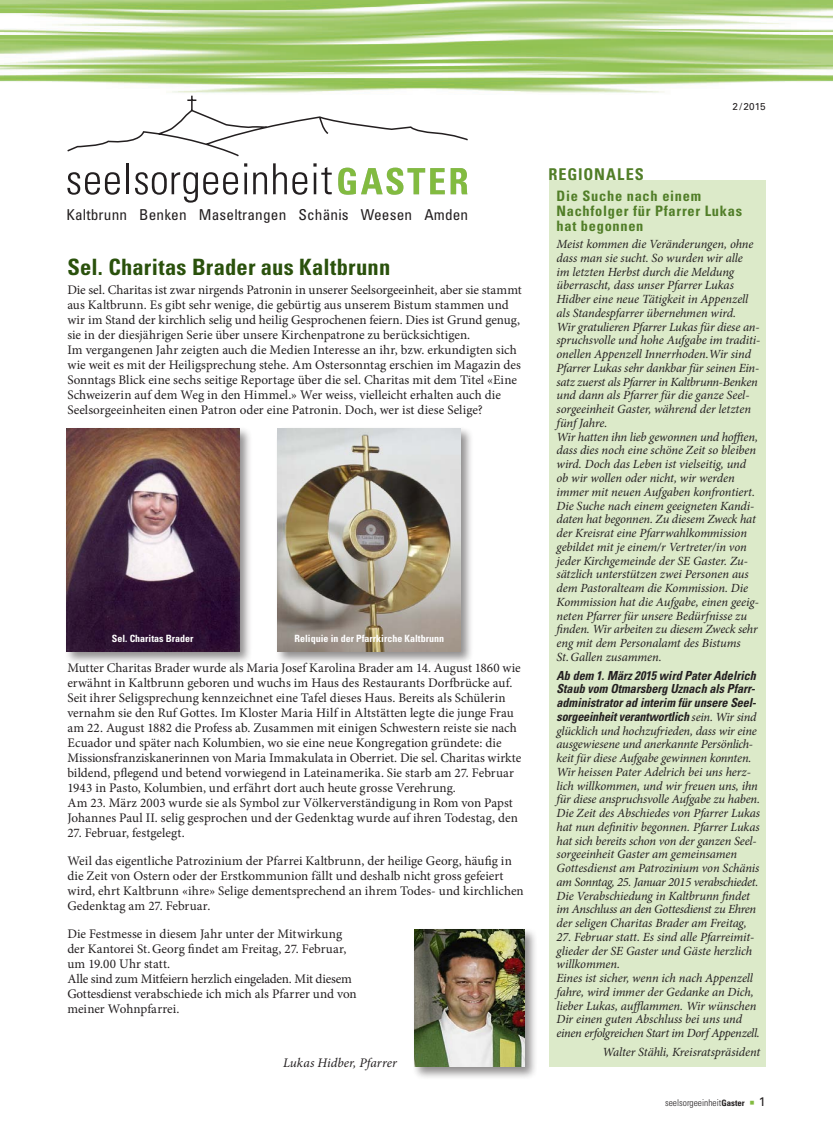
<style>
.page{position:relative;width:833px;height:1134px;background:#fff}
.page>*{position:absolute;margin:0;border:0;box-sizing:border-box;transform-origin:0 0}
.t1{font:700 condensed 22.5px "Univers LT Std";letter-spacing:.01em;color:#2a510c}
.t2{font:700 condensed 16.25px "Univers LT Std";letter-spacing:.06em;color:#517e28}
.t3{font:condensed 15px "Univers LT Std";letter-spacing:.01em;color:#231f20}
.t4{font:700 condensed 14.38px/15px "Univers LT Std";letter-spacing:.05em;color:#517e28}
.t5{font:13.12px/15px "Minion Pro";color:#231f20}
.t6{font:italic 13.12px "Minion Pro";letter-spacing:.005em;color:#231f20}
.t7{font:italic 12.5px/13.8px "Minion Pro";letter-spacing:-.01em;color:#231f20}
.t8{font:italic 700 condensed 12.5px/13.8px "Univers LT Std";letter-spacing:-.015em;color:#231f20;text-align:justify}
.t9{font:700 condensed 10px "Univers LT Std";color:#fff}
.t10{font:10px "Univers LT Std";color:#231f20}
.t11{font:300 condensed 9.38px "Univers LT Std";color:#231f20}
.s1{font-family:"Minion Pro";font-weight:400;font-stretch:normal}
.s2{font-weight:700;font-size:8.75px}
.s3{font-family:"Minion Pro";font-weight:400;font-stretch:normal;font-size:13.12px;color:#82bb40}
.s4{font-weight:400;font-stretch:normal;font-size:12.5px}
</style>
<div class="page">
<img style="left:0;top:0;width:833px;height:96px">
<div style="left:549px;top:180px;width:216px;height:887px;background:#dceac9"></div>
<svg style="left:67px;top:96px;width:401px;height:107px"></svg>
<div style="left:412px;top:927px;width:126px;height:153px;background:#231f20;opacity:.5"></div>
<img style="left:415px;top:929px;width:109px;height:138px">
<div style="left:64px;top:425px;width:188px;height:239px;background:#231f20;opacity:.5"></div>
<img style="left:66px;top:428px;width:173px;height:223px">
<div style="left:274px;top:425px;width:200px;height:239px;background:#231f20;opacity:.5"></div>
<img style="left:277px;top:428px;width:184px;height:223px">
<p class="t3" style="left:66px;top:205px;width:403px">Kaltbrunn Benken Maseltrangen Schänis Weesen Amden</p>
<h1 class="t1" style="left:67px;top:253px;width:324px">Sel. Charitas Brader aus Kaltbrunn</h1>
<p class="t5" style="left:67px;top:282px;width:456px">Die sel. Charitas ist zwar nirgends Patronin in unserer Seelsorgeeinheit, aber sie stammt aus Kaltbrunn. Es gibt sehr wenige, die gebürtig aus unserem Bistum stammen und wir im Stand der kirchlich selig und heilig Gesprochenen feiern. Dies ist Grund genug, sie in der diesjährigen Serie über unsere Kirchenpatrone zu berücksichtigen.<br>Im vergangenen Jahr zeigten auch die Medien Interesse an ihr, bzw. erkundigten sich wie weit es mit der Heiligsprechung stehe. Am Ostersonntag erschien im Magazin des Sonntags Blick eine sechs seitige Reportage über die sel. Charitas mit dem Titel «Eine Schweizerin auf dem Weg in den Himmel.» Wer weiss, vielleicht erhalten auch die Seelsorgeeinheiten einen Patron oder eine Patronin. Doch, wer ist diese Selige?</p>
<p class="t9" style="left:112px;top:632px;width:83px">Sel. Charitas Brader</p>
<p class="t9" style="left:294px;top:632px;width:151px">Reliquie in der Pfarrkirche Kaltbrunn</p>
<p class="t5" style="left:67px;top:661px;width:455px">Mutter Charitas Brader wurde als Maria Josef Karolina Brader am 14. August 1860 wie erwähnt in Kaltbrunn geboren und wuchs im Haus des Restaurants Dorfbrücke auf.<br>Seit ihrer Seligsprechung kennzeichnet eine Tafel dieses Haus. Bereits als Schülerin vernahm sie den Ruf Gottes. Im Kloster Maria Hilf in Altstätten legte die junge Frau am 22. August 1882 die Profess ab. Zusammen mit einigen Schwestern reiste sie nach Ecuador und später nach Kolumbien, wo sie eine neue Kongregation gründete: die Missionsfranziskanerinnen von Maria Immakulata in Oberriet. Die sel. Charitas wirkte bildend, pflegend und betend vorwiegend in Lateinamerika. Sie starb am 27. Februar 1943 in Pasto, Kolumbien, und erfährt dort auch heute grosse Verehrung.<br>Am 23. März 2003 wurde sie als Symbol zur Völkerverständigung in Rom von Papst Johannes Paul II. selig gesprochen und der Gedenktag wurde auf ihren Todestag, den</p>
<p class="t5" style="left:67px;top:819px;width:446px;line-height:27.9px">27. Februar, festgelegt.<br>Weil das eigentliche Patrozinium der Pfarrei Kaltbrunn, der heilige Georg, häufig in</p>
<p class="t5" style="left:67px;top:869px;width:458px">die Zeit von Ostern oder der Erstkommunion fällt und deshalb nicht gross gefeiert wird, ehrt Kaltbrunn «ihre» Selige dementsprechend an ihrem Todes- und kirchlichen<br>Gedenktag am 27. Februar.</p>
<p class="t5" style="left:67px;top:927px;width:291px">Die Festmesse in diesem Jahr unter der Mitwirkung der Kantorei St.Georg findet am Freitag, 27. Februar, um 19.00 Uhr statt.<br>Alle sind zum Mitfeiern herzlich eingeladen. Mit diesem Gottesdienst verabschiede ich mich als Pfarrer und von meiner Wohnpfarrei.</p>
<p class="t6" style="left:283px;top:1053px;width:115px">Lukas Hidber, Pfarrer</p>
<p class="t2" style="left:548px;top:164px;width:97px">REGIONALES</p>
<p class="t10" style="left:732px;top:101px;width:34px">2/2015</p>
<p class="t4" style="left:556px;top:188px;width:187px">Die Suche nach einem<br>Nachfolger für Pfarrer Lukas hat begonnen</p>
<p class="t7" style="left:556px;top:237px;width:205px">Meist kommen die Veränderungen, ohne dass man sie sucht. So wurden wir alle<br>im letzten Herbst durch die Meldung überrascht, dass unser Pfarrer Lukas Hidber eine neue Tätigkeit in Appenzell als Standespfarrer übernehmen wird.<br>Wir gratulieren Pfarrer Lukas für diese an&shy;spruchsvolle und hohe Aufgabe im traditi&shy;onellen Appenzell Innerrhoden.Wir sind Pfarrer Lukas sehr dankbar für seinen Ein&shy;satz zuerst als Pfarrer in Kaltbrunn-Benken und dann als Pfarrer für die ganze Seel&shy;sorgeeinheit Gaster, während der letzten fünf Jahre.<br>Wir hatten ihn lieb gewonnen und hofften, dass dies noch eine schöne Zeit so bleiben wird. Doch das Leben ist vielseitig, und ob wir wollen oder nicht, wir werden immer mit neuen Aufgaben konfrontiert.<br>Die Suche nach einem geeigneten Kandi&shy;daten hat begonnen. Zu diesem Zweck hat der Kreisrat eine Pfarrwahlkommission gebildet mit je einem/r Vertreter/in von jeder Kirchgemeinde der SE Gaster. Zu&shy;sätzlich unterstützen zwei Personen aus dem Pastoralteam die Kommission. Die Kommission hat die Aufgabe, einen geeig&shy;neten Pfarrer für unsere Bedürfnisse zu finden. Wir arbeiten zu diesem Zweck sehr eng mit dem Personalamt des Bistums St.Gallen zusammen.</p>
<p class="t8" style="left:556px;top:668px;width:201px">Ab dem 1. März 2015 wird Pater Adelrich Staub vom Otmarsberg Uznach als Pfarr&shy;administrator ad interim für unsere Seel&shy;sorgeeinheit verantwortlich <span class="s1">sein. Wir sind</span></p>
<p class="t7" style="left:556px;top:724px;width:205px">glücklich und hochzufrieden, dass wir eine ausgewiesene und anerkannte Persönlich&shy;keit für diese Aufgabe gewinnen konnten.<br>Wir heissen Pater Adelrich bei uns herz&shy;lich willkommen, und wir freuen uns, ihn für diese anspruchsvolle Aufgabe zu haben.<br>Die Zeit des Abschiedes von Pfarrer Lukas hat nun definitiv begonnen. Pfarrer Lukas hat sich bereits schon von der ganzen Seel&shy;sorgeeinheit Gaster am gemeinsamen Gottesdienst am Patrozinium von Schänis am Sonntag, 25. Januar 2015 verabschiedet.<br>Die Verabschiedung in Kaltbrunn findet im Anschluss an den Gottesdienst zu Ehren der seligen Charitas Brader am Freitag,</p>
<p class="t7" style="left:556px;top:930px;width:205px">27. Februar statt. Es sind alle Pfarreimit&shy;glieder der SE Gaster und Gäste herzlich willkommen.<br>Eines ist sicher, wenn ich nach Appenzell fahre, wird immer der Gedanke an Dich, lieber Lukas, aufflammen. Wir wünschen Dir einen guten Abschluss bei uns und einen erfolgreichen Start im Dorf Appenzell.</p>
<p class="t7" style="left:602px;top:1045px;width:159px">Walter Stähli, Kreisratspräsident</p>
<p class="t11" style="left:665px;top:1097px;width:102px">seelsorgeeinheit<span class="s2">Gaster</span> <span class="s3">■</span> <span class="s4">1</span></p>
</div>
